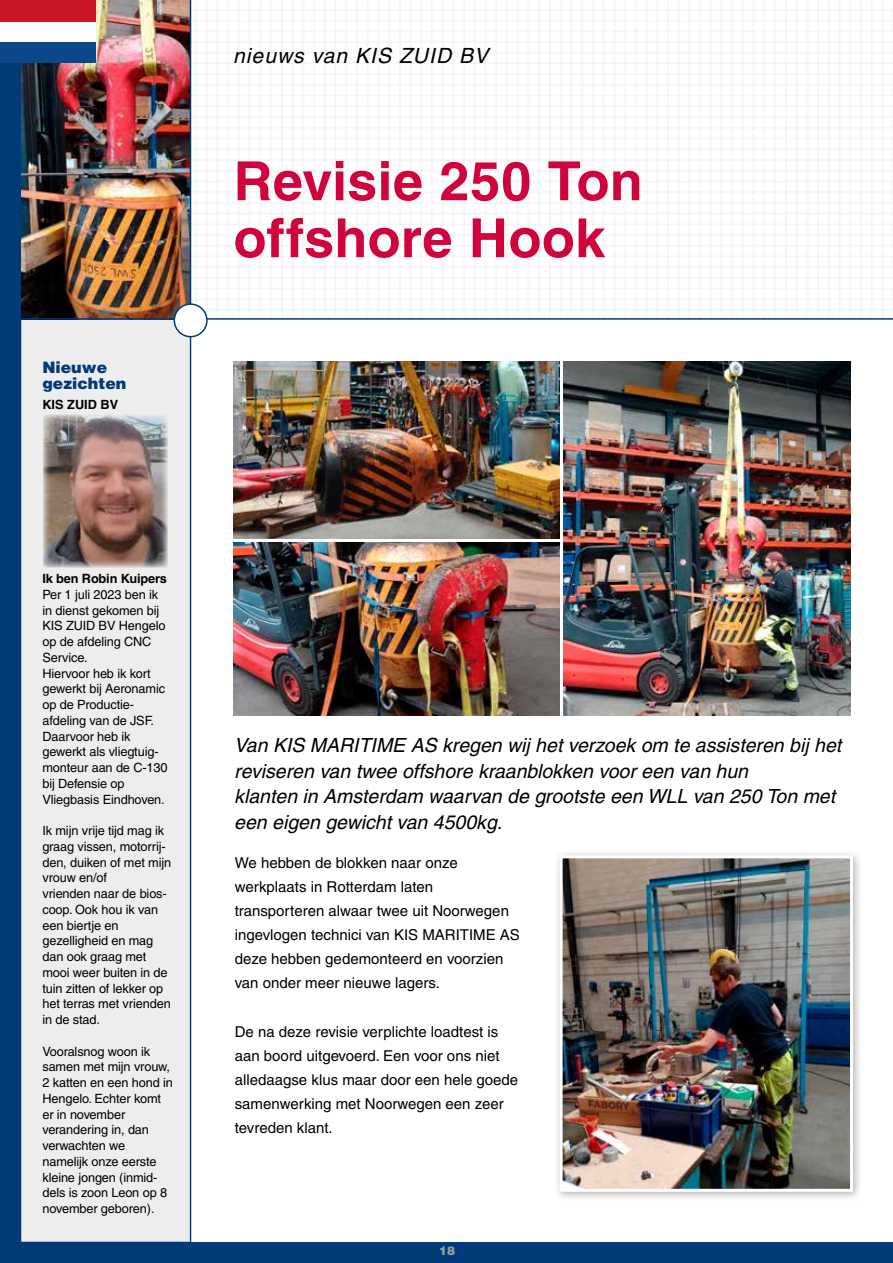
<style>
.page{position:relative;width:893px;height:1263px;background:#003a78}
.page>*{position:absolute;margin:0;border:0;box-sizing:border-box;transform-origin:0 0}
.t1{font:700 54px/57px "Helvetica LT Pro";letter-spacing:.005em;color:#d0043c}
.t2{font:italic 21px "Helvetica LT Pro";letter-spacing:.05em;color:#000}
.t3{font:italic 19.5px/25.5px "Helvetica LT Pro";color:#000}
.t4{font:900 15.75px/16.5px "Helvetica LT Pro";color:#003a78}
.t5{font:15px/24px "Helvetica LT Pro";color:#000}
.t6{font:12.75px/15.8px "Helvetica LT Pro";letter-spacing:-.01em;color:#000}
.t7{font:700 12.75px "Helvetica LT Pro";letter-spacing:-.01em;color:#000}
.t8{font:900 12px "Helvetica LT Pro";color:#9d9d9c}
</style>
<div class="page">
<div style="left:21px;top:319px;width:172px;height:923px;background:#ededed;border:2px solid #ededed"></div>
<img style="left:191px;top:0;width:702px;height:318px">
<img style="left:21px;top:0;width:169px;height:318px">
<div style="left:190px;top:320px;width:703px;height:922px;background:#fff"></div>
<hr style="left:190px;top:0;width:1px;height:1244px;background:#003a78">
<img style="left:234px;top:361px;width:326px;height:177px">
<img style="left:234px;top:543px;width:326px;height:172px">
<img style="left:563px;top:361px;width:287px;height:354px">
<hr style="left:0;top:318px;width:893px;height:2px;background:#003a78">
<div style="left:174px;top:304px;width:33px;height:33px;background:#fff;border-radius:50%"></div>
<div style="left:174px;top:303px;width:34px;height:34px;border:2px solid #003a78;border-radius:50%"></div>
<div style="left:12px;top:1px;width:84px;height:62px;background:#fff"></div>
<div style="left:12px;top:43px;width:84px;height:20px;background:#0b4789"></div>
<div style="left:12px;top:0;width:84px;height:22px;background:#cc1624"></div>
<div style="left:0;top:1px;width:13px;height:62px;background:#fff"></div>
<div style="left:0;top:43px;width:13px;height:20px;background:#0b4789"></div>
<div style="left:0;top:0;width:13px;height:22px;background:#cc1624"></div>
<div style="left:553px;top:849px;width:310px;height:353px;background:#000;opacity:.3"></div>
<img style="left:564px;top:859px;width:285px;height:329px">
<div style="left:560px;top:855px;width:293px;height:337px;border:3px solid #fff"></div>
<img style="left:43px;top:415px;width:124px;height:152px">
<p class="t4" style="left:42px;top:359px;width:86px">Nieuwe gezichten</p>
<p class="t7" style="left:42px;top:397px;width:77px">KIS ZUID BV</p>
<h2 class="t2" style="left:233px;top:44px;width:256px">nieuws van KIS ZUID BV</h2>
<h1 class="t1" style="left:234px;top:153px;width:411px">Revisie 250 Ton offshore Hook</h1>
<p class="t7" style="left:42px;top:571px;width:126px">Ik ben Robin Kuipers</p>
<p class="t6" style="left:42px;top:586px;width:127px">Per 1 juli 2023 ben ik in dienst gekomen bij<br>KIS ZUID BV Hengelo op de afdeling CNC<br>Service.<br>Hiervoor heb ik kort gewerkt bij Aeronamic op de Productie&shy;afdeling van de JSF.<br>Daarvoor heb ik gewerkt als vliegtuig&shy;monteur aan de C-130 bij Defensie op<br>Vliegbasis Eindhoven.</p>
<p class="t6" style="left:42px;top:823px;width:130px">Ik mijn vrije tijd mag ik graag vissen, motorrij&shy;den, duiken of met mijn vrouw en/of<br>vrienden naar de bios&shy;coop. Ook hou ik van een biertje en gezelligheid en mag dan ook graag met mooi weer buiten in de tuin zitten of lekker op het terras met vrienden in de stad.</p>
<p class="t6" style="left:42px;top:1043px;width:132px">Vooralsnog woon ik samen met mijn vrouw,<br>2 katten en een hond in<br>Hengelo. Echter komt er in november verandering in, dan verwachten we namelijk onze eerste kleine jongen (inmid&shy;dels is zoon Leon op 8 november geboren).</p>
<h3 class="t3" style="left:234px;top:733px;width:608px">Van KIS MARITIME AS kregen wij het verzoek om te assisteren bij het reviseren van twee offshore kraanblokken voor een van hun<br>klanten in Amsterdam waarvan de grootste een WLL van 250 Ton met een eigen gewicht van 4500kg.</h3>
<p class="t5" style="left:235px;top:851px;width:287px">We hebben de blokken naar onze werkplaats in Rotterdam laten transporteren alwaar twee uit Noorwegen ingevlogen technici van KIS MARITIME AS deze hebben gedemonteerd en voorzien van onder meer nieuwe lagers.</p>
<p class="t5" style="left:235px;top:1019px;width:285px">De na deze revisie verplichte loadtest is aan boord uitgevoerd. Een voor ons niet alledaagse klus maar door een hele goede samenwerking met Noorwegen een zeer tevreden klant.</p>
<p class="t8" style="left:439px;top:1243px;width:18px">18</p>
</div>
